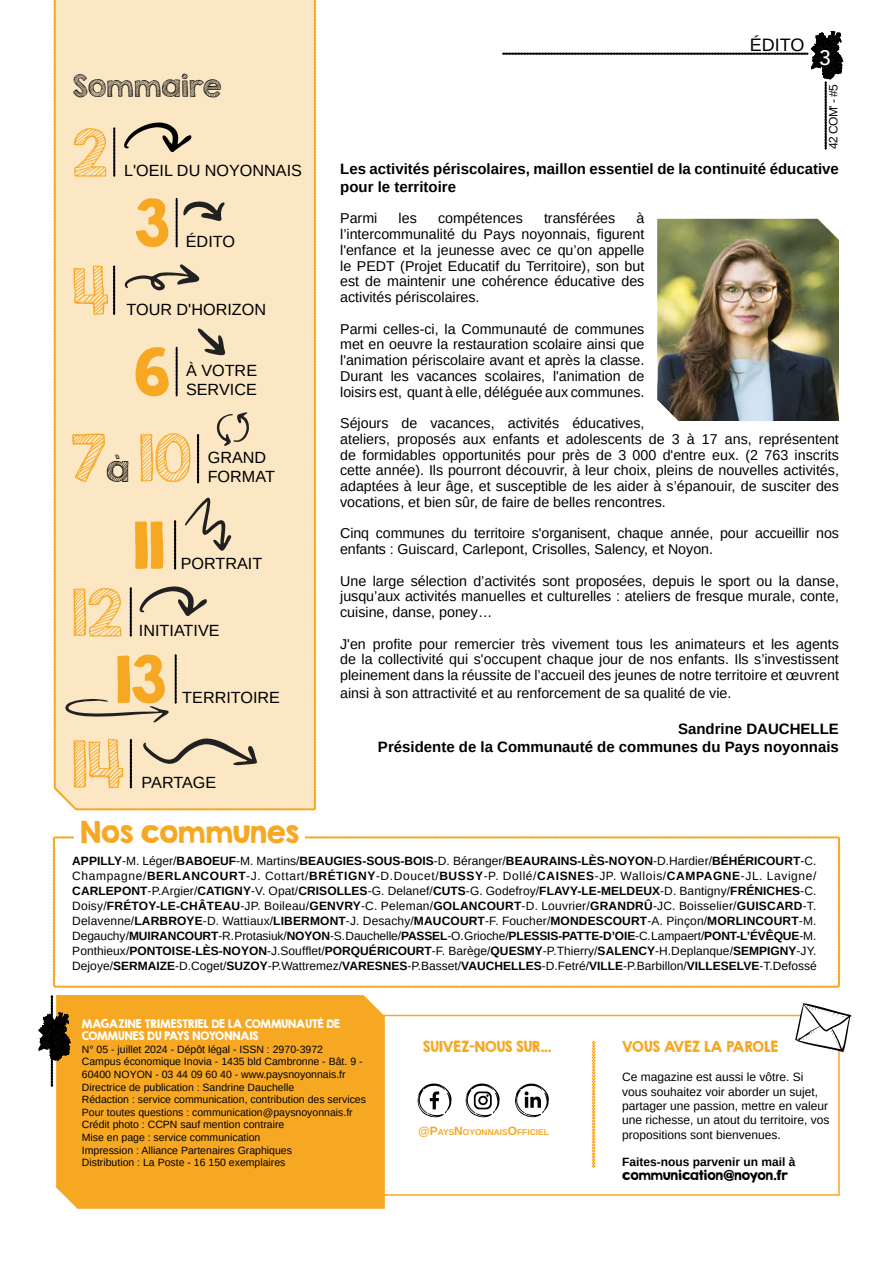
<style>
.page{position:relative;width:893px;height:1263px;background:#fff}
.page>*{position:absolute;margin:0;border:0;box-sizing:border-box;transform-origin:0 0}
.t1{font:58.05px "KG Second Chances Sketch";color:#f7a823}
.t2{font:58.05px "KG Second Chances Solid";color:#f7a823}
.t3{font:27px "KG Second Chances Solid";color:#f7a823}
.t4{font:27px "KG Second Chances Sketch";color:#000}
.t5{font:500 21px "Avenir";color:#fff}
.t6{font:18px "Arimo";color:#000}
.t7{font:16.2px/19.5px "Arimo";color:#000}
.t8{font:700 15px/18px "Arimo";color:#000}
.t9{font:14.25px/15.8px "Arimo";color:#000;text-align:justify}
.t10{font:13.5px "KG Second Chances Solid";color:#f7a823}
.t11{font:12px/15px "Arimo";color:#000;text-align:justify}
.t12{font:700 12px "Arimo";color:#000}
.t13{font:12px "KG Second Chances Solid";color:#000}
.t14{font:10.5px/12.6px "Arimo";color:#000}
.t15{font:10.5px/12.6px "KG Second Chances Solid";color:#fff}
.t16{font:700 8.4px "Arimo";color:#f7a823}
.s1{font-size:32.4px;color:#000}
.s2{font-weight:700}
.s3{font-size:12px}
</style>
<div class="page">
<svg style="left:502px;top:31px;width:341px;height:118px"></svg>
<svg style="left:53px;top:836px;width:787px;height:151px"></svg>
<svg style="left:417px;top:1083px;width:35px;height:35px"></svg>
<svg style="left:515px;top:1083px;width:34px;height:35px"></svg>
<svg style="left:465px;top:1083px;width:35px;height:35px"></svg>
<svg style="left:592px;top:1041px;width:3px;height:127px"></svg>
<div style="left:74px;top:831px;width:231px;height:15px;background:#fff"></div>
<div style="left:56px;top:995px;width:329px;height:214px;background:#f7a823"></div>
<svg style="left:38px;top:995px;width:33px;height:91px"></svg>
<div style="left:379px;top:1015px;width:461px;height:181px;border:2px solid #f7a823"></div>
<svg style="left:795px;top:1003px;width:57px;height:49px"></svg>
<img style="left:657px;top:219px;width:182px;height:202px">
<div style="left:54px;top:0;width:262px;height:810px;background:#fce7c4"></div>
<h2 class="t4" style="left:73px;top:69px;width:150px">SOMMAIRE</h2>
<h1 class="t1" style="left:72px;top:116px;width:37px">2</h1>
<h1 class="t1" style="left:72px;top:254px;width:39px">4</h1>
<p class="t7" style="left:124px;top:161px;width:180px">L'OEIL DU NOYONNAIS</p>
<h1 class="t2" style="left:135px;top:186px;width:36px">3</h1>
<p class="t7" style="left:186px;top:232px;width:51px">ÉDITO</p>
<p class="t7" style="left:126px;top:299px;width:141px">TOUR D'HORIZON</p>
<h1 class="t2" style="left:135px;top:335px;width:36px">6</h1>
<p class="t7" style="left:186px;top:361px;width:73px">À VOTRE<br>SERVICE</p>
<h1 class="t1" style="left:72px;top:421px;width:121px">7<span class="s1">À</span> 10</h1>
<p class="t7" style="left:208px;top:447px;width:69px">GRAND<br>FORMAT</p>
<h1 class="t1" style="left:72px;top:575px;width:52px">12</h1>
<h1 class="t2" style="left:133px;top:508px;width:33px">11</h1>
<p class="t7" style="left:181px;top:554px;width:83px">PORTRAIT</p>
<p class="t7" style="left:139px;top:621px;width:82px">INITIATIVE</p>
<h1 class="t2" style="left:116px;top:642px;width:52px">13</h1>
<p class="t7" style="left:182px;top:688px;width:99px">TERRITOIRE</p>
<h1 class="t1" style="left:72px;top:727px;width:55px">14</h1>
<p class="t7" style="left:142px;top:773px;width:76px">PARTAGE</p>
<h2 class="t3" style="left:81px;top:814px;width:220px">Nos communes</h2>
<p class="t6" style="left:750px;top:33px;width:56px">ÉDITO</p>
<h3 class="t5" style="left:819px;top:40px;width:13px">3</h3>
<p class="t11" style="left:826px;top:149px;width:66px;rotate:-90deg">42 COM' - #5</p>
<p class="t8" style="left:340px;top:160px;width:500px">Les activités périscolaires, maillon essentiel de la continuité éducative pour le territoire</p>
<p class="t9" style="left:340px;top:211px;width:39px">Parmi</p>
<p class="t9" style="left:399px;top:211px;width:20px">les</p>
<p class="t9" style="left:438px;top:211px;width:86px">compétences</p>
<p class="t9" style="left:544px;top:211px;width:73px">transférées</p>
<p class="t9" style="left:340px;top:211px;width:306px;text-indent:296px">à l’intercommunalité du Pays noyonnais, figurent l'enfance et la jeunesse avec ce qu’on appelle le PEDT (Projet Educatif du Territoire), son but est de maintenir une cohérence éducative des activités périscolaires.</p>
<p class="t9" style="left:340px;top:321px;width:306px">Parmi celles-ci, la Communauté de communes met en oeuvre la restauration scolaire ainsi que l'animation périscolaire avant et après la classe.<br>Durant les vacances scolaires, l'animation de loisirs est, quant à elle, déléguée aux communes.</p>
<p class="t9" style="left:340px;top:415px;width:500px;text-align:left">Séjours de vacances, activités éducatives,<br>ateliers, proposés aux enfants et adolescents de 3 à 17 ans, représentent de formidables opportunités pour près de 3 000 d'entre eux. (2 763 inscrits cette année). Ils pourront découvrir, à leur choix, pleins de nouvelles activités, adaptées à leur âge, et susceptible de les aider à s’épanouir, de susciter des vocations, et bien sûr, de faire de belles rencontres.</p>
<p class="t9" style="left:340px;top:526px;width:500px">Cinq communes du territoire s'organisent, chaque année, pour accueillir nos enfants : Guiscard, Carlepont, Crisolles, Salency, et Noyon.</p>
<p class="t9" style="left:340px;top:573px;width:500px">Une large sélection d’activités sont proposées, depuis le sport ou la danse, jusqu’aux activités manuelles et culturelles : ateliers de fresque murale, conte, cuisine, danse, poney…</p>
<p class="t9" style="left:340px;top:636px;width:500px">J'en profite pour remercier très vivement tous les animateurs et les agents de la collectivité qui s'occupent chaque jour de nos enfants. Ils s’investissent pleinement dans la réussite de l’accueil des jeunes de notre territoire et œuvrent</p>
<p class="t9" style="left:340px;top:685px;width:393px">ainsi à son attractivité et au renforcement de sa qualité de vie.</p>
<p class="t8" style="left:378px;top:720px;width:462px;text-align:right">Sandrine DAUCHELLE<br>Présidente de la Communauté de communes du Pays noyonnais</p>
<p class="t11" style="left:72px;top:854px;width:746px"><span class="s2">APPILLY</span>-M. Léger/<span class="s2">BABOEUF</span>-M. Martins/<span class="s2">BEAUGIES-SOUS-BOIS</span>-D. Béranger/<span class="s2">BEAURAINS-LÈS-NOYON</span>-D.Hardier/<span class="s2">BÉHÉRICOURT</span>-C.<br>Champagne/<span class="s2">BERLANCOURT</span>-J. Cottart/<span class="s2">BRÉTIGNY</span>-D.Doucet/<span class="s2">BUSSY</span>-P. Dollé/<span class="s2">CAISNES</span>-JP. Wallois/<span class="s2">CAMPAGNE</span>-JL. Lavigne/ <span class="s2">CARLEPONT</span>-P.Argier/<span class="s2">CATIGNY</span>-V. Opat/<span class="s2">CRISOLLES</span>-G. Delanef/<span class="s2">CUTS</span>-G. Godefroy/<span class="s2">FLAVY-LE-MELDEUX</span>-D. Bantigny/<span class="s2">FRÉNICHES</span>-C.<br>Doisy/<span class="s2">FRÉTOY-LE-CHÂTEAU</span>-JP. Boileau/<span class="s2">GENVRY</span>-C. Peleman/<span class="s2">GOLANCOURT</span>-D. Louvrier/<span class="s2">GRANDRÛ</span>-JC. Boisselier/<span class="s2">GUISCARD</span>-T.<br>Delavenne/<span class="s2">LARBROYE</span>-D. Wattiaux/<span class="s2">LIBERMONT</span>-J. Desachy/<span class="s2">MAUCOURT</span>-F. Foucher/<span class="s2">MONDESCOURT</span>-A. Pinçon/<span class="s2">MORLINCOURT</span>-M.<br>Degauchy /<span class="s2">MUIRANCOURT</span>-R. Protasiuk/<span class="s2">NOYON</span>-S. Dauchelle/<span class="s2">PASSEL</span>-O. Grioche/<span class="s2">PLESSIS-PATTE-D’OIE</span>-C. Lampaert/<span class="s2">PONT-L’ÉVÊQUE</span>-M.<br>Ponthieux/<span class="s2">PONTOISE-LÈS-NOYON</span>-J.Soufflet/<span class="s2">PORQUÉRICOURT</span>-F. Barège/<span class="s2">QUESMY</span>-P.Thierry/<span class="s2">SALENCY</span>-H.Deplanque/<span class="s2">SEMPIGNY</span>-JY.<br>Dejoye/<span class="s2">SERMAIZE</span>-D.Coget/<span class="s2">SUZOY</span>-P.Wattremez/<span class="s2">VARESNES</span>-P.Basset/<span class="s2">VAUCHELLES</span>-D.Fetré/<span class="s2">VILLE</span>-P.Barbillon/<span class="s2">VILLESELVE</span>-T.Defossé</p>
<p class="t15" style="left:82px;top:1017px;width:260px">MAGAZINE TRIMESTRIEL DE LA COMMUNAUTÉ DE<br>COMMUNES DU PAYS NOYONNAIS</p>
<p class="t14" style="left:82px;top:1043px;width:286px">N° 05 - juillet 2024 - Dépôt légal - ISSN : 2970-3972<br>Campus économique Inovia - 1435 bld Cambronne - Bât. 9 - 60400 NOYON - 03 44 09 60 40 - www.paysnoyonnais.fr Directrice de publication : Sandrine Dauchelle<br>Rédaction : service communication, contribution des services Pour toutes questions : communication@paysnoyonnais.fr Crédit photo : CCPN sauf mention contraire<br>Mise en page : service communication<br>Impression : Alliance Partenaires Graphiques<br>Distribution : La Poste - 16 150 exemplaires</p>
<p class="t10" style="left:622px;top:1038px;width:158px">VOUS AVEZ LA PAROLE</p>
<p class="t10" style="left:423px;top:1038px;width:130px">SUIVEZ-NOUS SUR...</p>
<p class="t11" style="left:622px;top:1070px;width:209px;line-height:14.4px;text-align:left">Ce magazine est aussi le vôtre. Si vous souhaitez voir aborder un sujet, partager une passion, mettre en valeur une richesse, un atout du territoire, vos propositions sont bienvenues.</p>
<p class="t12" style="left:622px;top:1153px;width:175px">Faites-nous parvenir un mail à</p>
<p class="t13" style="left:622px;top:1167px;width:168px">communication@noyon.fr</p>
<p class="t16" style="left:418px;top:1126px;width:132px"><span class="s3">@P</span>AYS<span class="s3">N</span>OYONNAIS<span class="s3">O</span>FFICIEL</p>
</div>
